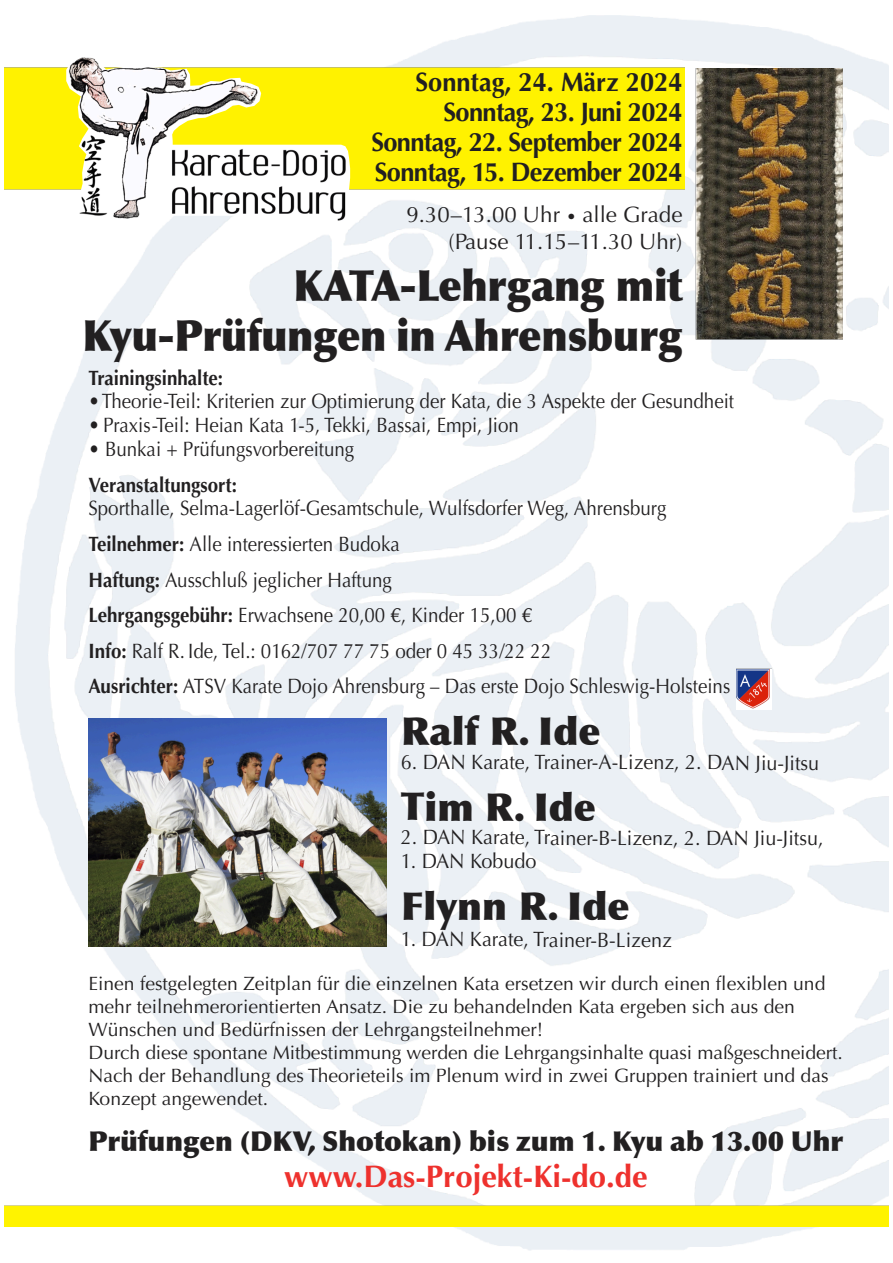
<style>
.page{position:relative;width:893px;height:1263px;background:#fff}
.page>*{position:absolute;margin:0;border:0;box-sizing:border-box;transform-origin:0 0}
.t1{font:900 43.05px/50.6px "Optima";letter-spacing:-.01em;color:#222021;text-align:right;scale:.95 1}
.t2{font:900 38.55px "Optima";color:#222021}
.t3{font:700 31.2px "Optima";color:#ee312d}
.t4{font:900 27.45px "Optima";color:#222021}
.t5{font:700 26.7px/29.7px "Optima";letter-spacing:-.025em;color:#222021;text-align:right;scale:.95 1}
.t6{font:22.35px/26.7px "Optima";color:#222021;text-align:right}
.t7{font:20.85px/35.7px "Optima";color:#222021;scale:.9 1}
.t8{font:20.85px "Optima";color:#222021;scale:.95 1}
.t9{font:700 20.85px "Optima";color:#222021;scale:.9 1}
.t10{font:19.35px/23px "Optima";color:#222021}
.s1{font-size:16.35px}
.s2{font-weight:700}
</style>
<div class="page">
<img style="left:4px;top:15px;width:884px;height:1236px">
<img style="left:692px;top:68px;width:151px;height:277px">
<img style="left:88px;top:719px;width:298px;height:228px">
<div style="left:4px;top:68px;width:680px;height:121px;background:#fff200"></div>
<img style="left:66px;top:56px;width:285px;height:167px">
<img style="left:736px;top:669px;width:35px;height:41px">
<div style="left:4px;top:1206px;width:884px;height:21px;background:#fff300"></div>
<p class="t5" style="left:371px;top:68px;width:329px">Sonntag, 24. März 2024<br>Sonntag, 23. Juni 2024<br>Sonntag, 22. September 2024<br>Sonntag, 15. Dezember 2024</p>
<p class="t6" style="left:406px;top:201px;width:277px">9.30–13.00 Uhr <span class="s1">•</span> alle Grade (Pause 11.15–11.30 Uhr)</p>
<h1 class="t1" style="left:83px;top:261px;width:633px">KATA-Lehrgang mit<br>Kyu-Prüfungen in Ahrensburg</h1>
<p class="t9" style="left:88px;top:365px;width:151px">Trainingsinhalte:</p>
<p class="t7" style="left:88px;top:384px;width:719px">•Theorie-Teil: Kriterien zur Optimierung der Kata, die 3 Aspekte der Gesundheit</p>
<p class="t7" style="left:88px;top:407px;width:479px">• Praxis-Teil: Heian Kata 1-5, Tekki, Bassai, Empi, Jion</p>
<p class="t7" style="left:88px;top:431px;width:297px">• Bunkai + Prüfungsvorbereitung</p>
<p class="t9" style="left:88px;top:472px;width:166px">Veranstaltungsort:</p>
<p class="t7" style="left:88px;top:491px;width:714px">Sporthalle, Selma-Lagerlöf-Gesamtschule, Wulfsdorfer Weg, Ahrensburg <span class="s2">Teilnehmer:</span> Alle interessierten Budoka<br><span class="s2">Haftung:</span> Ausschluß jeglicher Haftung<br><span class="s2">Lehrgangsgebühr:</span> Erwachsene 20,00 €, Kinder 15,00 €<br><span class="s2">Info:</span> Ralf R. Ide, Tel.: 0162/707 77 75 oder 0 45 33/22 22<br><span class="s2">Ausrichter:</span> ATSV Karate Dojo Ahrensburg – Das erste Dojo Schleswig-Holsteins</p>
<h2 class="t2" style="left:401px;top:708px;width:201px">Ralf R. Ide</h2>
<p class="t8" style="left:401px;top:750px;width:442px">6. DAN Karate, Trainer-A-Lizenz, 2. DAN Jiu-Jitsu</p>
<h2 class="t2" style="left:401px;top:784px;width:197px">Tim R. Ide</h2>
<p class="t8" style="left:401px;top:825px;width:446px">2. DAN Karate, Trainer-B-Lizenz, 2. DAN Jiu-Jitsu,</p>
<p class="t8" style="left:401px;top:849px;width:144px">1. DAN Kobudo</p>
<h2 class="t2" style="left:400px;top:883px;width:230px">Flynn R. Ide</h2>
<p class="t8" style="left:400px;top:927px;width:287px">1. DAN Karate, Trainer-B-Lizenz</p>
<p class="t10" style="left:88px;top:972px;width:755px">Einen festgelegten Zeitplan für die einzelnen Kata ersetzen wir durch einen flexiblen und mehr teilnehmerorientierten Ansatz. Die zu behandelnden Kata ergeben sich aus den Wünschen und Bedürfnissen der Lehrgangsteilnehmer!<br>Durch diese spontane Mitbestimmung werden die Lehrgangsinhalte quasi maßgeschneidert.<br>Nach der Behandlung des Theorieteils im Plenum wird in zwei Gruppen trainiert und das Konzept angewendet.</p>
<h3 class="t4" style="left:88px;top:1124px;width:756px">Prüfungen (DKV, Shotokan) bis zum 1. Kyu ab 13.00 Uhr</h3>
<h3 class="t3" style="left:284px;top:1158px;width:365px">www.Das-Projekt-Ki-do.de</h3>
</div>
